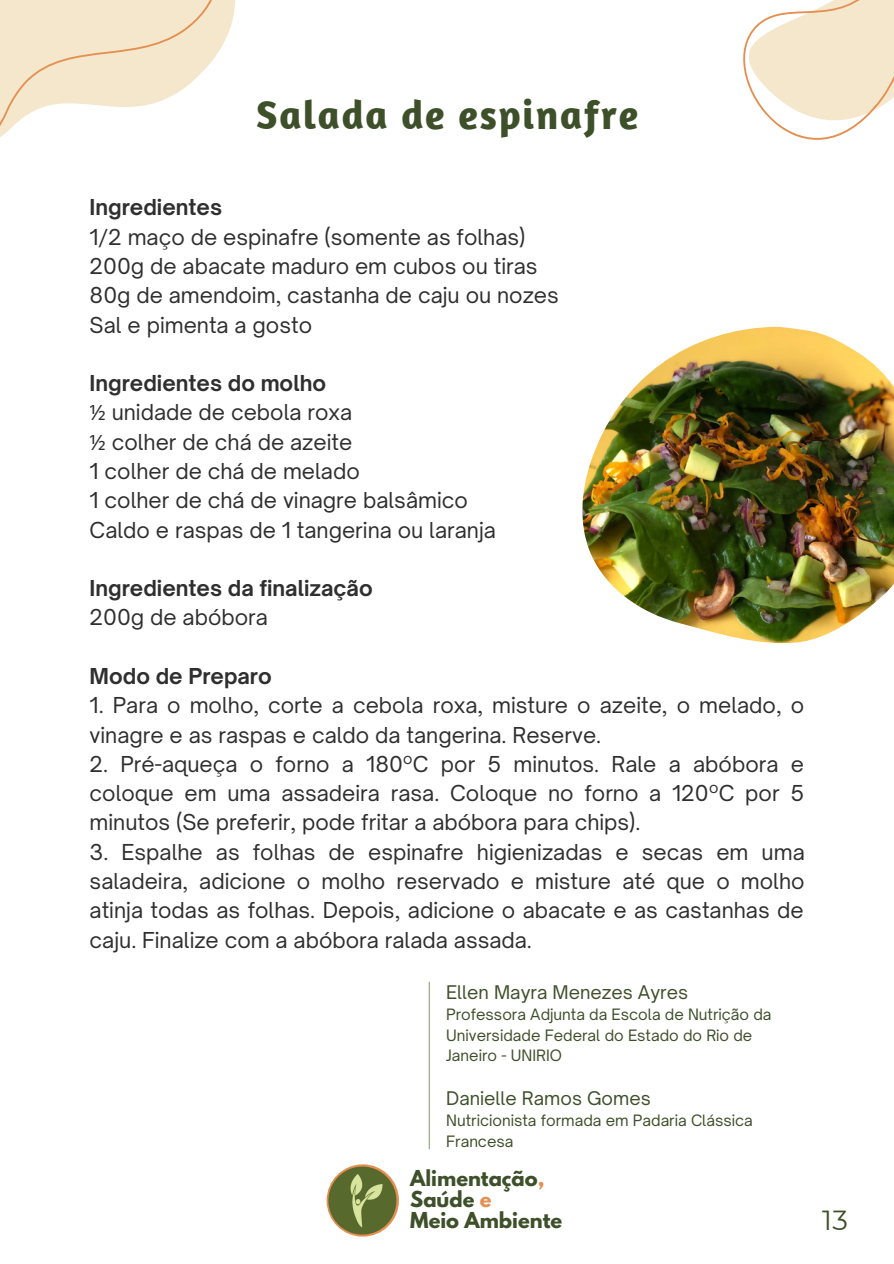
<style>
.page{position:relative;width:894px;height:1264px;background:#fff}
.page>*{position:absolute;margin:0;border:0;box-sizing:border-box;transform-origin:0 0}
.t1{font:700 40.5px "Amaranth";letter-spacing:.045em;color:#3e502a}
.t2{font:27.6px "Montserrat";color:#3e502a}
.t3{font:21px/29.2px "Open Sauce One";color:#302f2f;text-align:justify}
.t4{font:700 21px "Open Sauce One";color:#302f2f}
.t5{font:700 19.5px "League Spartan";color:#3e502a}
.t6{font:18px "Open Sauce One";color:#3e502a}
.t7{font:15px/20.2px "Open Sauce One";color:#3e502a}
.s1{font-family:"Noto Sans"}
.s2{color:#e49052}
</style>
<div class="page">
<img style="left:326px;top:1164px;width:73px;height:72px;border-radius:50%">
<img style="left:582px;top:327px;width:311px;height:317px">
<svg style="left:0;top:0;width:236px;height:137px;fill:#f5e7cc"></svg>
<hr style="left:428px;top:982px;width:2px;height:166px;background:#8fa678">
<svg style="left:743px;top:0;width:150px;height:140px"></svg>
<p class="t1" style="left:256px;top:89px;width:383px">Salada de espinafre</p>
<p class="t4" style="left:90px;top:194px;width:134px">Ingredientes</p>
<p class="t3" style="left:90px;top:222px;width:437px">1/2 maço de espinafre (somente as folhas)</p>
<p class="t3" style="left:90px;top:251px;width:449px">200g de abacate maduro em cubos ou tiras</p>
<p class="t3" style="left:90px;top:280px;width:470px">80g de amendoim, castanha de caju ou nozes</p>
<p class="t3" style="left:90px;top:310px;width:224px">Sal e pimenta a gosto</p>
<p class="t4" style="left:90px;top:370px;width:238px">Ingredientes do molho</p>
<p class="t3" style="left:90px;top:398px;width:264px"><span class="s1">½</span> unidade de cebola roxa</p>
<p class="t3" style="left:90px;top:427px;width:264px"><span class="s1">½</span> colher de chá de azeite</p>
<p class="t3" style="left:90px;top:456px;width:272px">1 colher de chá de melado</p>
<p class="t3" style="left:90px;top:485px;width:379px">1 colher de chá de vinagre balsâmico</p>
<p class="t3" style="left:90px;top:515px;width:408px">Caldo e raspas de 1 tangerina ou laranja</p>
<p class="t4" style="left:90px;top:575px;width:284px">Ingredientes da finalização</p>
<p class="t3" style="left:90px;top:603px;width:180px">200g de abóbora</p>
<p class="t4" style="left:90px;top:663px;width:184px">Modo de Preparo</p>
<p class="t3" style="left:90px;top:690px;width:716px">1. Para o molho, corte a cebola roxa, misture o azeite, o melado, o vinagre e as raspas e caldo da tangerina. Reserve.</p>
<p class="t3" style="left:90px;top:749px;width:715px">2. Pré-aqueça o forno a 180ºC por 5 minutos. Rale a abóbora e coloque em uma assadeira rasa. Coloque no forno a 120ºC por 5 minutos (Se preferir, pode fritar a abóbora para chips).</p>
<p class="t3" style="left:90px;top:837px;width:716px">3. Espalhe as folhas de espinafre higienizadas e secas em uma saladeira, adicione o molho reservado e misture até que o molho atinja todas as folhas. Depois, adicione o abacate e as castanhas de caju. Finalize com a abóbora ralada assada.</p>
<p class="t6" style="left:446px;top:980px;width:243px">Ellen Mayra Menezes Ayres</p>
<p class="t7" style="left:446px;top:1004px;width:327px">Professora Adjunta da Escola de Nutrição da<br>Universidade Federal do Estado do Rio de<br>Janeiro - UNIRIO</p>
<p class="t6" style="left:446px;top:1086px;width:206px">Danielle Ramos Gomes</p>
<p class="t7" style="left:446px;top:1110px;width:308px">Nutricionista formada em Padaria Clássica<br>Francesa</p>
<p class="t5" style="left:410px;top:1168px;width:136px">Alimentação<span class="s2">,</span></p>
<p class="t5" style="left:410px;top:1189px;width:83px">Saúde <span class="s2">e</span></p>
<p class="t5" style="left:410px;top:1210px;width:153px">Meio Ambiente</p>
<p class="t2" style="left:821px;top:1203px;width:28px">13</p>
</div>
